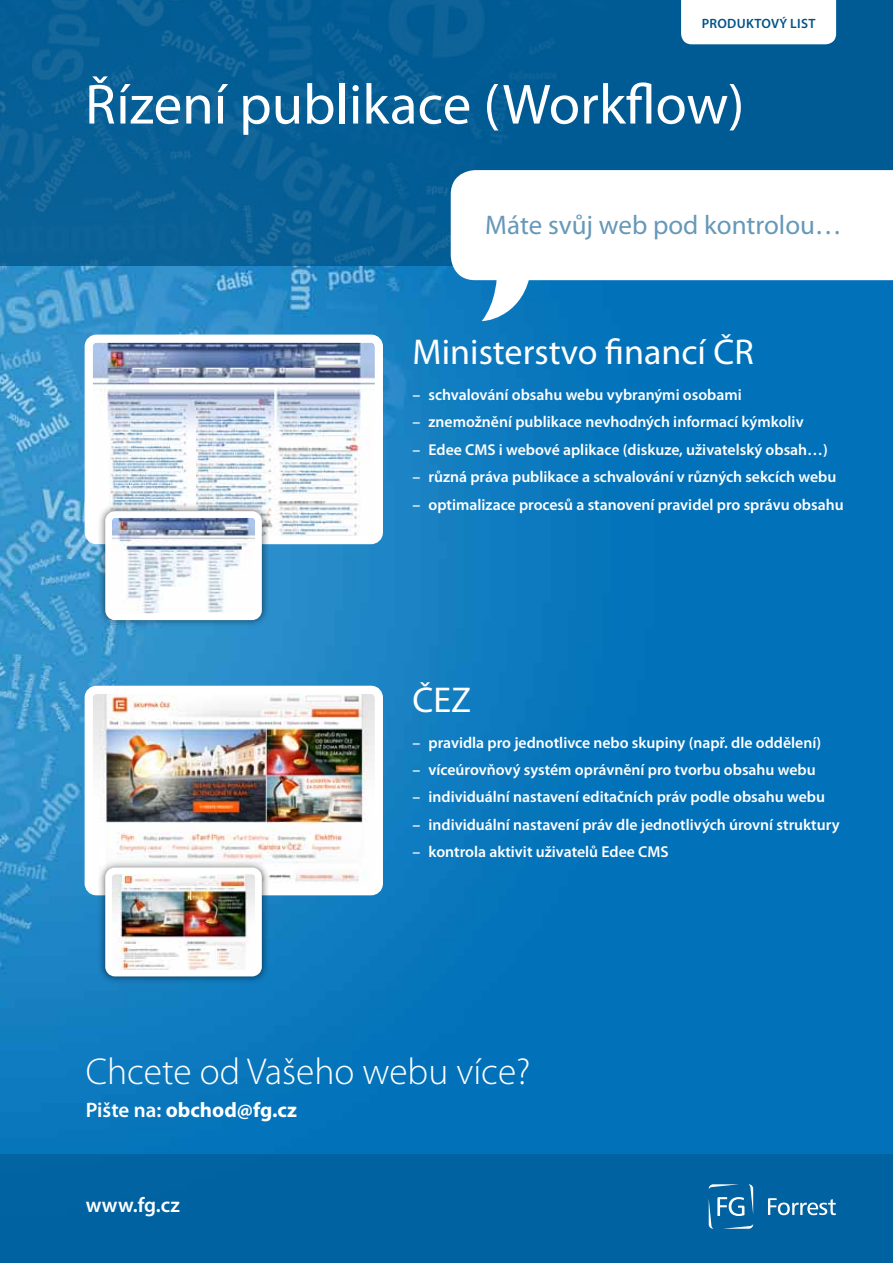
<style>
.page{position:relative;width:893px;height:1263px;background:#fff}
.page>*{position:absolute;margin:0;border:0;box-sizing:border-box;transform-origin:0 0}
.t1{font:57px "Myriad Pro";color:#fff}
.t2{font:300 37.5px "Myriad Pro";color:#fff}
.t3{font:36px "Myriad Pro";color:#fff}
.t4{font:27px "Myriad Pro";color:#6698b8}
.t5{font:700 21px "Myriad Pro";color:#fff}
.t6{font:600 21px "Myriad Pro";letter-spacing:.01em;color:#fff}
.t7{font:600 15.75px "Myriad Pro";color:#fff}
.t8{font:600 13.5px "Myriad Pro";letter-spacing:.02em;color:#005488}
.s1{font-weight:600}
</style>
<div class="page">
<img style="left:0;top:266px;width:893px;height:888px">
<div style="left:0;top:0;width:893px;height:266px;background:linear-gradient(to right,#0b6298,#005a93)"></div>
<div style="left:0;top:1154px;width:893px;height:109px;background:#0062a0"></div>
<svg style="left:681px;top:0;width:155px;height:44px"></svg>
<svg style="left:709px;top:1184px;width:44px;height:45px"></svg>
<svg style="left:768px;top:1198px;width:68px;height:17px"></svg>
<img style="left:94px;top:695px;width:280px;height:191px">
<div style="left:85px;top:686px;width:298px;height:209px;border:8px solid #fff;border-radius:8px"></div>
<img style="left:94px;top:344px;width:280px;height:191px">
<div style="left:85px;top:335px;width:298px;height:209px;border:8px solid #fff;border-radius:8px"></div>
<div style="left:98px;top:503px;width:171px;height:125px;background:#000;opacity:.59"></div>
<img style="left:113px;top:519px;width:141px;height:93px">
<div style="left:105px;top:511px;width:157px;height:109px;border:7px solid #fff;border-radius:7px"></div>
<svg style="left:451px;top:170px;width:442px;height:110px"></svg>
<svg style="left:482px;top:262px;width:50px;height:59px"></svg>
<div style="left:98px;top:860px;width:171px;height:124px;background:#000;opacity:.59"></div>
<img style="left:113px;top:875px;width:141px;height:93px">
<div style="left:105px;top:867px;width:157px;height:109px;border:7px solid #fff;border-radius:7px"></div>
<p class="t8" style="left:702px;top:16px;width:115px">produktový list</p>
<h1 class="t1" style="left:85px;top:69px;width:661px">Řízení publikace (Workflow)</h1>
<h3 class="t4" style="left:485px;top:209px;width:358px">Máte svůj web pod kontrolou…</h3>
<h3 class="t3" style="left:412px;top:330px;width:343px">Ministerstvo financí ČR</h3>
<p class="t7" style="left:412px;top:386px;width:331px">– schvalování obsahu webu vybranými osobami</p>
<p class="t7" style="left:412px;top:413px;width:393px">– znemožnění publikace nevhodných informací kýmkoliv</p>
<p class="t7" style="left:412px;top:441px;width:417px">– Edee CMS i webové aplikace (diskuze, uživatelský obsah…)</p>
<p class="t7" style="left:412px;top:468px;width:425px">– různá práva publikace a schvalování v různých sekcích webu</p>
<p class="t7" style="left:412px;top:495px;width:433px">– optimalizace procesů a stanovení pravidel pro správu obsahu</p>
<h3 class="t3" style="left:412px;top:677px;width:60px">ČEZ</h3>
<p class="t7" style="left:412px;top:733px;width:410px">– pravidla pro jednotlivce nebo skupiny (např. dle oddělení)</p>
<p class="t7" style="left:412px;top:761px;width:405px">– víceúrovňový systém oprávnění pro tvorbu obsahu webu</p>
<p class="t7" style="left:412px;top:788px;width:414px">– individuální nastavení editačních práv podle obsahu webu</p>
<p class="t7" style="left:412px;top:816px;width:429px">– individuální nastavení práv dle jednotlivých úrovní struktury</p>
<p class="t7" style="left:412px;top:843px;width:256px">– kontrola aktivit uživatelů Edee CMS</p>
<h2 class="t2" style="left:86px;top:1048px;width:446px">Chcete od Vašeho webu více?</h2>
<h3 class="t5" style="left:86px;top:1096px;width:213px"><span class="s1">Pište na:</span> obchod@fg.cz</h3>
<h3 class="t6" style="left:86px;top:1193px;width:95px">www.fg.cz</h3>
</div>
